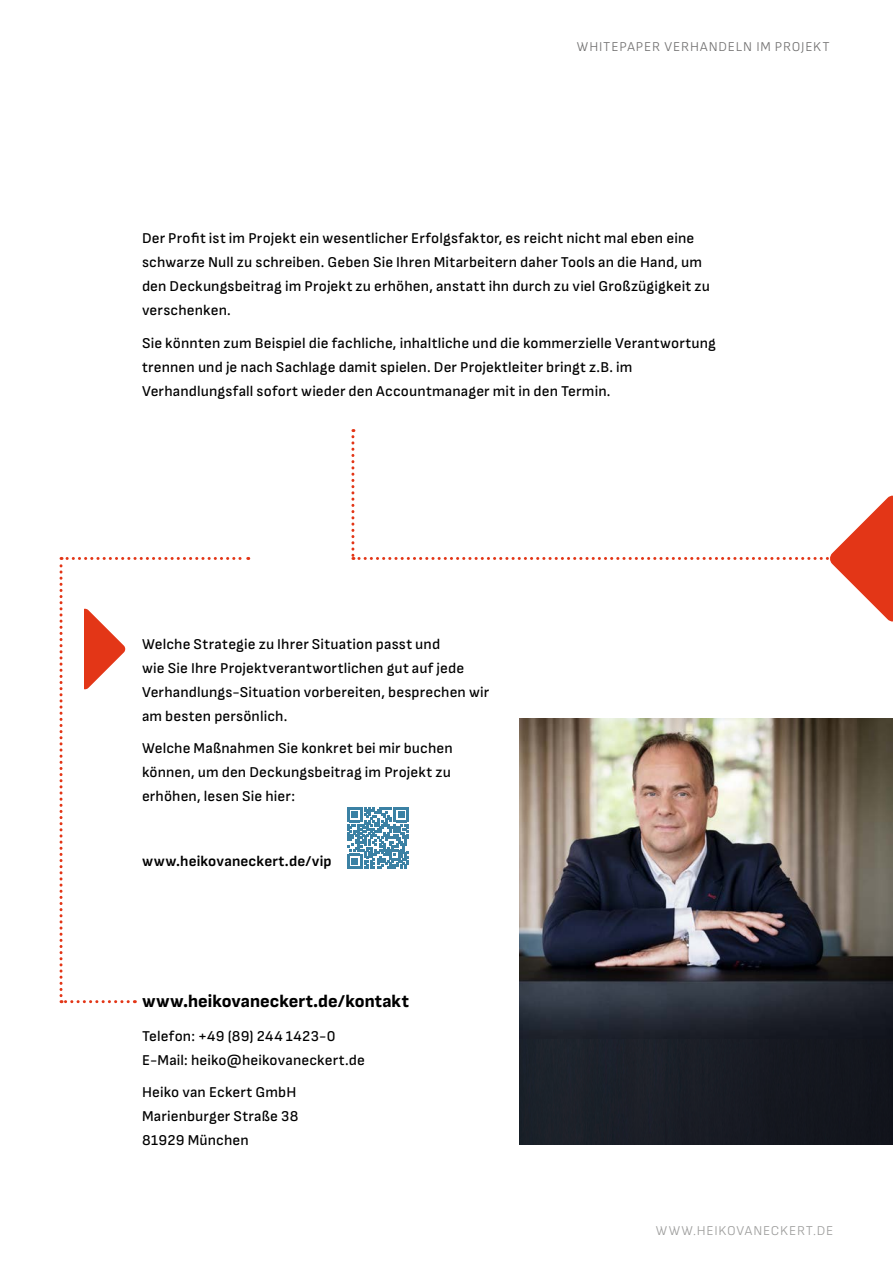
<style>
.page{position:relative;width:893px;height:1263px;background:#fff}
.page>*{position:absolute;margin:0;border:0;box-sizing:border-box;transform-origin:0 0}
.t1{font:800 18px "Attractive";color:#000}
.t2{font:500 15px/24px "Attractive";letter-spacing:.005em;color:#000}
.t3{font:700 15px "Attractive";letter-spacing:.01em;color:#000}
.t4{font:300 13.5px "Attractive";letter-spacing:.055em;color:#706f6f}
.t5{font:300 13.5px "Attractive";letter-spacing:.05em;color:#9d9d9c}
</style>
<div class="page">
<img style="left:519px;top:719px;width:374px;height:426px">
<svg style="left:347px;top:807px;width:62px;height:62px"></svg>
<svg style="left:60px;top:557px;width:189px;height:446px"></svg>
<svg style="left:351px;top:429px;width:542px;height:193px"></svg>
<p class="t4" style="left:577px;top:39px;width:254px">WHITEPAPER VERHANDELN IM PROJEKT</p>
<p class="t2" style="left:142px;top:226px;width:569px">Der Profit ist im Projekt ein wesentlicher Erfolgsfaktor, es reicht nicht mal eben eine schwarze Null zu schreiben. Geben Sie Ihren Mitarbeitern daher Tools an die Hand, um den Deckungsbeitrag im Projekt zu erhöhen, anstatt ihn durch zu viel Großzügigkeit zu verschenken.</p>
<p class="t2" style="left:142px;top:331px;width:575px">Sie könnten zum Beispiel die fachliche, inhaltliche und die kommerzielle Verantwortung trennen und je nach Sachlage damit spielen. Der Projektleiter bringt z.B. im<br>Verhandlungsfall sofort wieder den Accountmanager mit in den Termin.</p>
<p class="t2" style="left:142px;top:632px;width:349px">Welche Strategie zu Ihrer Situation passt und<br>wie Sie Ihre Projektverantwortlichen gut auf jede Verhandlungs-Situation vorbereiten, besprechen wir am besten persönlich.</p>
<p class="t2" style="left:142px;top:736px;width:312px">Welche Maßnahmen Sie konkret bei mir buchen können, um den Deckungsbeitrag im Projekt zu erhöhen, lesen Sie hier:</p>
<p class="t3" style="left:142px;top:852px;width:191px">www.heikovaneckert.de/vip</p>
<p class="t1" style="left:142px;top:990px;width:268px">www.heikovaneckert.de/kontakt</p>
<p class="t2" style="left:142px;top:1024px;width:224px">Telefon: +49 (89) 244 1423-0<br>E-Mail: heiko@heikovaneckert.de</p>
<p class="t2" style="left:142px;top:1080px;width:158px">Heiko van Eckert GmbH<br>Marienburger Straße 38<br>81929 München</p>
<p class="t5" style="left:656px;top:1223px;width:179px">WWW.HEIKOVANECKERT.DE</p>
</div>
